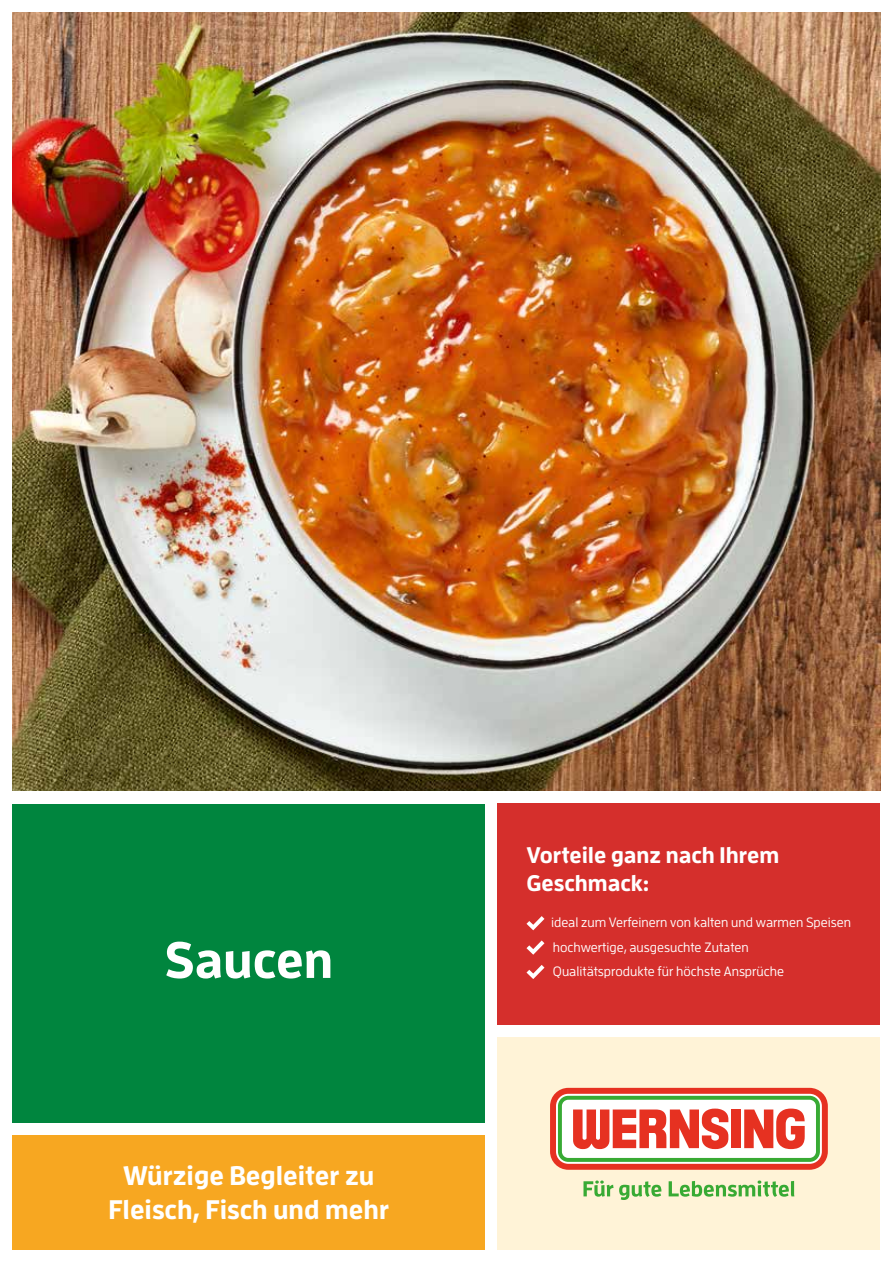
<style>
.page{position:relative;width:893px;height:1263px;background:#fff}
.page>*{position:absolute;margin:0;border:0;box-sizing:border-box;transform-origin:0 0}
.t1{font:700 51px "Enzo Pro";color:#fff}
.t2{font:700 26.85px/33.9px "Enzo Pro";color:#fff;text-align:center}
.t3{font:700 22.5px/28.5px "Enzo Pro";color:#fff}
.t4{font:500 13.5px/24.5px "Enzo Pro";color:#fff}
</style>
<div class="page">
<div style="left:13px;top:804px;width:472px;height:319px;background:#00853e"></div>
<div style="left:497px;top:804px;width:383px;height:221px;background:#d52f2c"></div>
<div style="left:13px;top:1135px;width:472px;height:115px;background:#f7a721"></div>
<div style="left:497px;top:1037px;width:383px;height:213px;background:#fff3d7"></div>
<img style="left:13px;top:13px;width:867px;height:778px">
<svg style="left:583px;top:1180px;width:30px;height:17px"></svg>
<svg style="left:619px;top:1181px;width:42px;height:19px"></svg>
<svg style="left:669px;top:1180px;width:125px;height:17px"></svg>
<svg style="left:550px;top:1088px;width:278px;height:82px;background:#dd9682"></svg>
<svg style="left:526px;top:916px;width:18px;height:14px"></svg>
<svg style="left:526px;top:940px;width:18px;height:15px"></svg>
<svg style="left:526px;top:965px;width:18px;height:14px"></svg>
<h1 class="t1" style="left:164px;top:928px;width:170px">Saucen</h1>
<h2 class="t2" style="left:108px;top:1158px;width:282px">Würzige Begleiter zu<br>Fleisch, Fisch und mehr</h2>
<h3 class="t3" style="left:526px;top:840px;width:254px">Vorteile ganz nach Ihrem<br>Geschmack:</h3>
<p class="t4" style="left:551px;top:910px;width:301px">ideal zum Verfeinern von kalten und warmen Speisen hochwertige, ausgesuchte Zutaten<br>Qualitätsprodukte für höchste Ansprüche</p>
</div>
